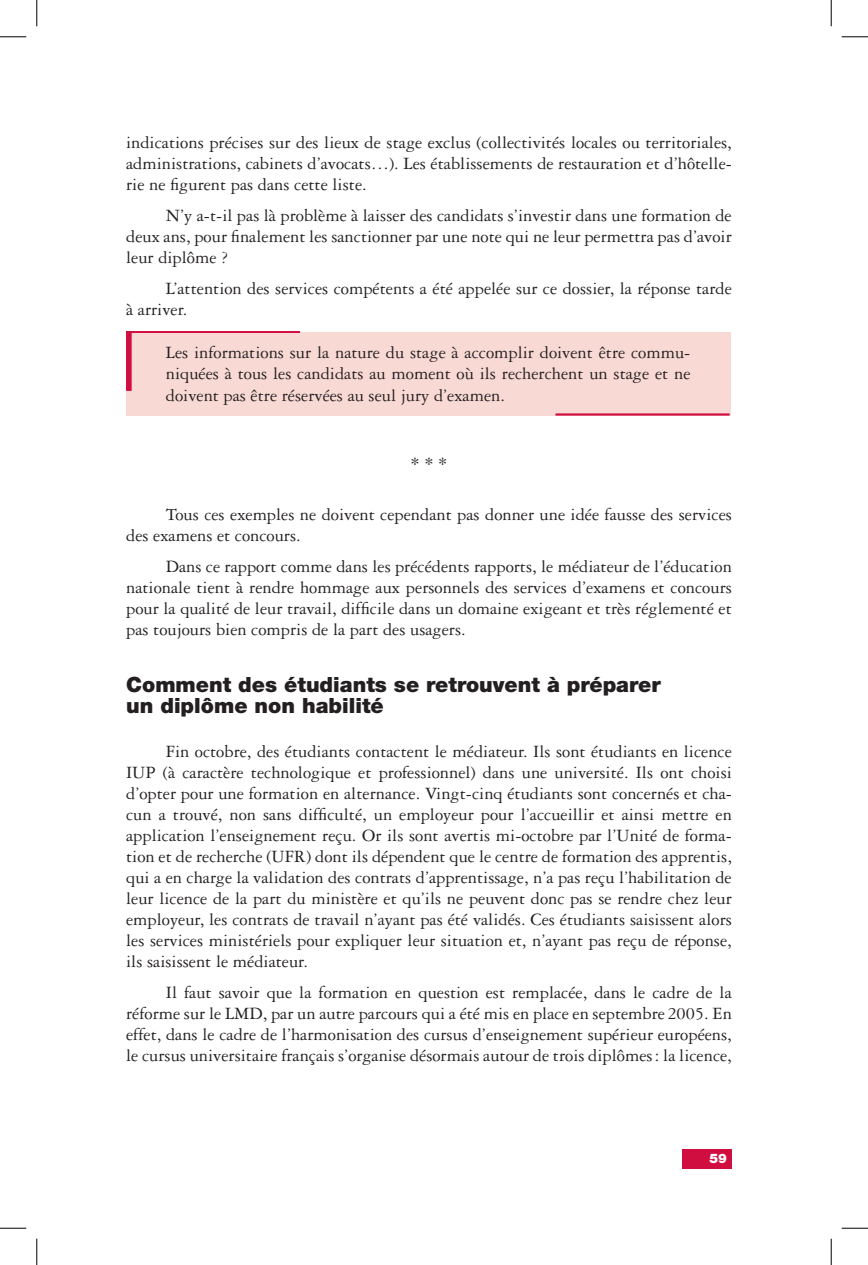
<style>
.page{position:relative;width:868px;height:1265px;background:#fff}
.page>*{position:absolute;margin:0;border:0;box-sizing:border-box;transform-origin:0 0}
.t1{font:900 21px/21.9px "Helvetica Neue LT Std";color:#231f20}
.t2{font:18.38px/21px "Garamond 3 LT Std";color:#231f20;text-align:justify}
.t3{font:900 13.12px "Helvetica Neue LT Std";color:#fff}
</style>
<div class="page">
<div style="left:682px;top:1148px;width:49px;height:20px;background:#d10e40"></div>
<div style="left:126px;top:332px;width:603px;height:83px;background:#f8d9d4"></div>
<hr style="left:126px;top:331px;width:174px;height:2px;background:#d10e40">
<div style="left:126px;top:331px;width:5px;height:59px;background:#d10e40"></div>
<hr style="left:555px;top:413px;width:174px;height:2px;background:#d10e40">
<svg style="left:0;top:36px;width:26px;height:1px"></svg>
<svg style="left:841px;top:36px;width:26px;height:1px"></svg>
<svg style="left:0;top:1227px;width:26px;height:1px"></svg>
<svg style="left:841px;top:1227px;width:26px;height:1px"></svg>
<svg style="left:36px;top:0;width:1px;height:26px"></svg>
<svg style="left:36px;top:1238px;width:1px;height:26px"></svg>
<svg style="left:830px;top:0;width:1px;height:26px"></svg>
<svg style="left:830px;top:1238px;width:1px;height:26px"></svg>
<p class="t2" style="left:126px;top:132px;width:607px">indications précises sur des lieux de stage exclus (collectivités locales ou territoriales, administrations, cabinets d’avocats…). Les établissements de restauration et d’hôtelle&shy;rie ne figurent pas dans cette liste.</p>
<p class="t2" style="left:126px;top:205px;width:607px;text-indent:40px">N’y a-t-il pas là problème à laisser des candidats s’investir dans une formation de deux ans, pour finalement les sanctionner par une note qui ne leur permettra pas d’avoir leur diplôme ?</p>
<p class="t2" style="left:126px;top:278px;width:607px;text-indent:40px">L’attention des services compétents a été appelée sur ce dossier, la réponse tarde à arriver.</p>
<p class="t2" style="left:166px;top:342px;width:526px">Les informations sur la nature du stage à accomplir doivent être commu&shy;niquées à tous les candidats au moment où ils recherchent un stage et ne doivent pas être réservées au seul jury d’examen.</p>
<p class="t2" style="left:410px;top:453px;width:38px">* * *</p>
<p class="t2" style="left:126px;top:504px;width:607px;text-indent:40px">Tous ces exemples ne doivent cependant pas donner une idée fausse des services des examens et concours.</p>
<p class="t2" style="left:126px;top:556px;width:607px;text-indent:40px">Dans ce rapport comme dans les précédents rapports, le médiateur de l’éducation nationale tient à rendre hommage aux personnels des services d’examens et concours pour la qualité de leur travail, difficile dans un domaine exigeant et très réglementé et pas toujours bien compris de la part des usagers.</p>
<p class="t1" style="left:126px;top:673px;width:536px">Comment des étudiants se retrouvent à préparer un diplôme non habilité</p>
<p class="t2" style="left:126px;top:740px;width:607px;text-indent:40px">Fin octobre, des étudiants contactent le médiateur. Ils sont étudiants en licence IUP (à caractère technologique et professionnel) dans une université. Ils ont choisi d’opter pour une formation en alternance. Vingt-cinq étudiants sont concernés et cha&shy;cun a trouvé, non sans difficulté, un employeur pour l’accueillir et ainsi mettre en application l’enseignement reçu. Or ils sont avertis mi-octobre par l’Unité de forma&shy;tion et de recherche (UFR) dont ils dépendent que le centre de formation des apprentis, qui a en charge la validation des contrats d’apprentissage, n’a pas reçu l’habilitation de leur licence de la part du ministère et qu’ils ne peuvent donc pas se rendre chez leur employeur, les contrats de travail n’ayant pas été validés. Ces étudiants saisissent alors les services ministériels pour expliquer leur situation et, n’ayant pas reçu de réponse, ils saisissent le médiateur.</p>
<p class="t2" style="left:126px;top:981px;width:607px;text-indent:40px">Il faut savoir que la formation en question est remplacée, dans le cadre de la réforme sur le LMD, par un autre parcours qui a été mis en place en septembre 2005. En effet, dans le cadre de l’harmonisation des cursus d’enseignement supérieur européens, le cursus universitaire français s’organise désormais autour de trois diplômes: la licence,</p>
<p class="t3" style="left:709px;top:1150px;width:18px">59</p>
</div>
